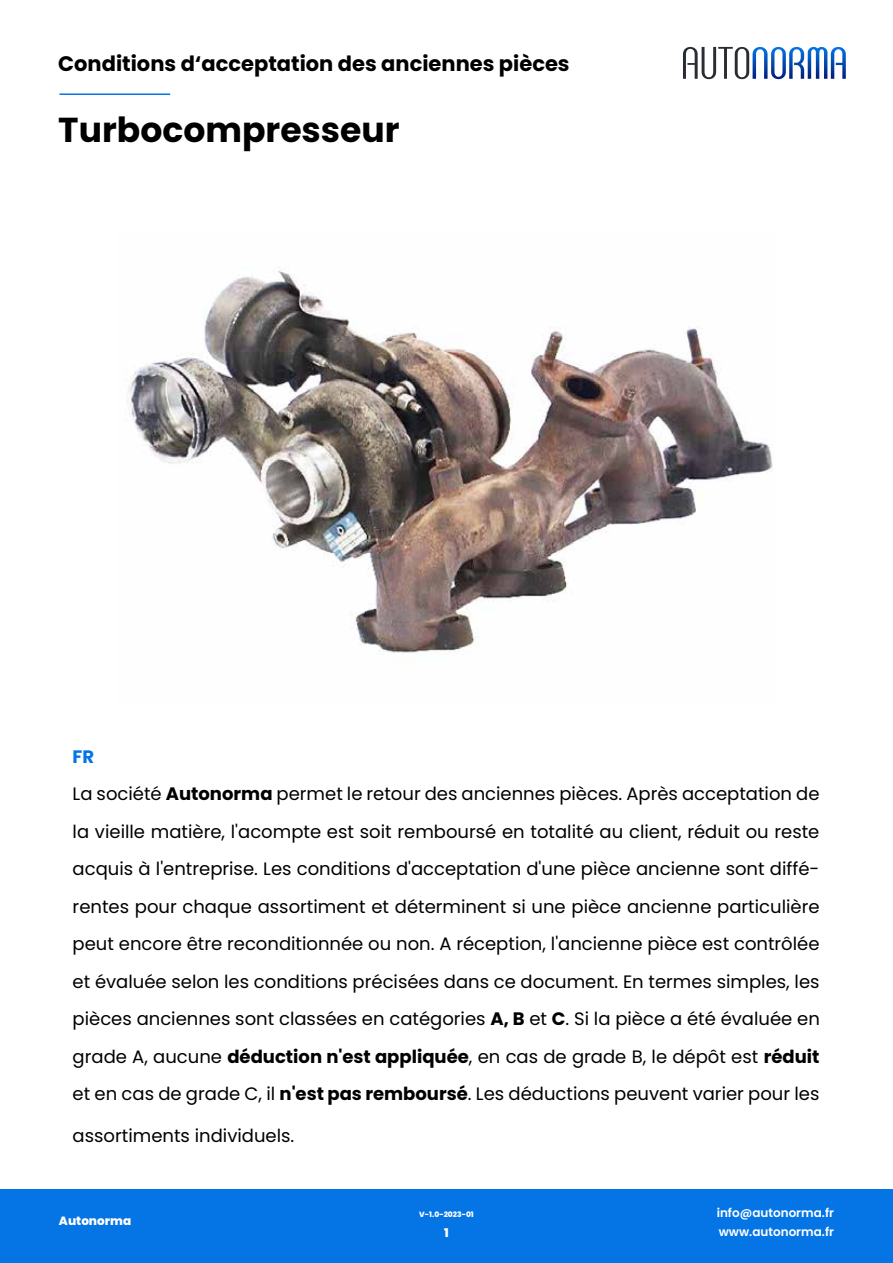
<style>
.page{position:relative;width:893px;height:1263px;background:#fff}
.page>*{position:absolute;margin:0;border:0;box-sizing:border-box;transform-origin:0 0}
.t1{font:700 34.65px "Poppins";color:#000}
.t2{font:700 21px "Poppins";color:#000}
.t3{font:18px/37.5px "Poppins";color:#000}
.t4{font:600 12px/19.5px "Poppins";color:#fff}
.t5{font:800 12px "Poppins";color:#fff}
.t6{font:800 7.5px "Poppins";color:#fff}
.s1{font-weight:700;color:#0575e5}
.s2{font-weight:700}
</style>
<div class="page">
<img style="left:127px;top:274px;width:641px;height:379px">
<svg style="left:127px;top:270px;width:162px;height:42px"></svg>
<svg style="left:327px;top:274px;width:19px;height:37px"></svg>
<svg style="left:352px;top:274px;width:189px;height:38px"></svg>
<svg style="left:579px;top:274px;width:189px;height:38px"></svg>
<svg style="left:127px;top:348px;width:162px;height:43px"></svg>
<svg style="left:327px;top:348px;width:19px;height:42px"></svg>
<img style="left:352px;top:348px;width:189px;height:43px">
<svg style="left:579px;top:348px;width:189px;height:43px"></svg>
<svg style="left:127px;top:427px;width:162px;height:43px"></svg>
<svg style="left:327px;top:427px;width:19px;height:42px"></svg>
<svg style="left:352px;top:427px;width:189px;height:43px;background:#81746f"></svg>
<svg style="left:579px;top:427px;width:194px;height:43px;background:#7b7072"></svg>
<svg style="left:127px;top:506px;width:162px;height:43px"></svg>
<svg style="left:327px;top:506px;width:19px;height:42px"></svg>
<svg style="left:352px;top:506px;width:189px;height:43px;background:#977f72"></svg>
<svg style="left:579px;top:506px;width:189px;height:43px"></svg>
<svg style="left:127px;top:585px;width:162px;height:44px"></svg>
<svg style="left:327px;top:585px;width:19px;height:43px"></svg>
<svg style="left:352px;top:585px;width:189px;height:44px"></svg>
<svg style="left:579px;top:585px;width:189px;height:44px"></svg>
<hr style="left:59px;top:93px;width:111px;height:2px;background:#0575e5">
<svg style="left:683px;top:47px;width:163px;height:32px"></svg>
<div style="left:0;top:1189px;width:893px;height:74px;background:#0575e5"></div>
<p class="t2" style="left:58px;top:51px;width:513px">Conditions d‘acceptation des anciennes pièces</p>
<h1 class="t1" style="left:58px;top:109px;width:343px">Turbocompresseur</h1>
<p class="t3" style="left:73px;top:738px;width:749px"><span class="s1">FR<br></span>La société <span class="s2">Autonorma</span> permet le retour des anciennes pièces. Après acceptation de la vieille matière, l'acompte est soit remboursé en totalité au client, réduit ou reste acquis à l'entreprise. Les conditions d'acceptation d'une pièce ancienne sont diffé&shy;rentes pour chaque assortiment et déterminent si une pièce ancienne particulière peut encore être reconditionnée ou non. A réception, l'ancienne pièce est contrôlée et évaluée selon les conditions précisées dans ce document. En termes simples, les pièces anciennes sont classées en catégories <span class="s2">A, B</span> et <span class="s2">C</span>. Si la pièce a été évaluée en grade A, aucune <span class="s2">déduction n'est appliquée</span>, en cas de grade B, le dépôt est <span class="s2">réduit </span>et en cas de grade C, il <span class="s2">n'est pas remboursé</span>. Les déductions peuvent varier pour les</p>
<p class="t3" style="left:73px;top:1117px;width:223px">assortiments individuels.</p>
<p class="t5" style="left:59px;top:1214px;width:74px">Autonorma</p>
<p class="t6" style="left:419px;top:1210px;width:56px">V-1.0-2023-01</p>
<p class="t5" style="left:444px;top:1225px;width:6px">1</p>
<p class="t4" style="left:717px;top:1203px;width:119px">info@autonorma.fr www.autonorma.fr</p>
</div>
